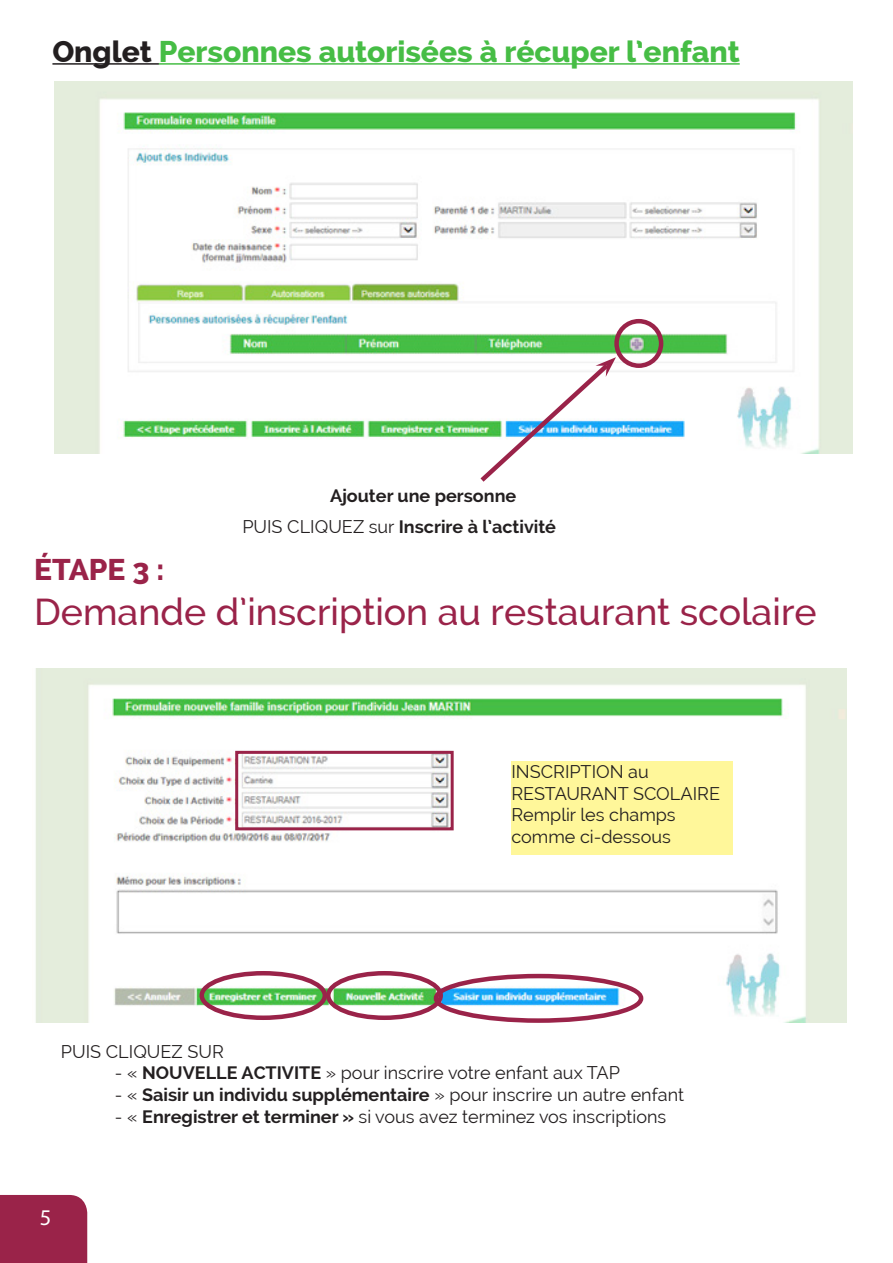
<style>
.page{position:relative;width:893px;height:1263px;background:#fff}
.page>*{position:absolute;margin:0;border:0;box-sizing:border-box;transform-origin:0 0}
.t1{font:500 37.5px "Raleway";color:#9a2349}
.t2{font:800 30px "Raleway";color:#46bd45}
.t3{font:800 30px "Raleway";color:#9a2349}
.t4{font:22.5px "Myriad Pro";color:#fff}
.t5{font:18px/21.6px "Raleway";color:#231f20}
.t6{font:700 18px "Raleway";color:#231f20}
.s1{color:#231f20}
.s2{font-weight:400}
.s3{font-weight:700}
</style>
<div class="page">
<img style="left:54px;top:82px;width:798px;height:371px">
<div style="left:614px;top:319px;width:49px;height:49px;border:4px solid #9a2349;border-radius:50%"></div>
<svg style="left:476px;top:357px;width:140px;height:125px"></svg>
<img style="left:35px;top:669px;width:811px;height:353px">
<div style="left:434px;top:974px;width:209px;height:49px;border:4px solid #9a2349;border-radius:50%"></div>
<div style="left:326px;top:971px;width:117px;height:49px;border:4px solid #9a2349;border-radius:50%"></div>
<div style="left:199px;top:971px;width:128px;height:49px;border:4px solid #9a2349;border-radius:50%"></div>
<div style="left:0;top:1195px;width:87px;height:68px;background:#9a2349"></div>
<div style="left:235px;top:751px;width:219px;height:79px;border:3px solid #9a2349"></div>
<div style="left:511px;top:761px;width:221px;height:94px;background:#fff79a"></div>
<hr style="left:52px;top:63px;width:107px;height:2px;background:#231f20">
<hr style="left:159px;top:63px;width:581px;height:2px;background:#46bd45">
<p class="t2" style="left:52px;top:34px;width:689px"><span class="s1">Onglet</span> Personnes autorisées à récuper l’enfant</p>
<p class="t6" style="left:330px;top:485px;width:188px">Ajouter une personne</p>
<p class="t6" style="left:242px;top:516px;width:315px"><span class="s2">PUIS CLIQUEZ sur</span> Inscrire à l’activité</p>
<p class="t3" style="left:34px;top:553px;width:132px">ÉTAPE 3 :</p>
<p class="t1" style="left:34px;top:590px;width:784px">Demande d’inscription au restaurant scolaire</p>
<p class="t5" style="left:511px;top:761px;width:210px">INSCRIPTION au<br>RESTAURANT SCOLAIRE</p>
<p class="t5" style="left:511px;top:804px;width:166px">Remplir les champs comme ci-dessous</p>
<p class="t5" style="left:61px;top:1041px;width:164px">PUIS CLIQUEZ SUR</p>
<p class="t5" style="left:115px;top:1062px;width:506px">- « <span class="s3">NOUVELLE ACTIVITE</span> » pour inscrire votre enfant aux TAP</p>
<p class="t6" style="left:115px;top:1084px;width:570px"><span class="s2">- «</span> Saisir un individu supplémentaire <span class="s2">» pour inscrire un autre enfant</span></p>
<p class="t5" style="left:115px;top:1105px;width:553px">- « <span class="s3">Enregistrer et terminer »</span> si vous avez terminez vos inscriptions</p>
<p class="t4" style="left:40px;top:1204px;width:13px">5</p>
</div>
